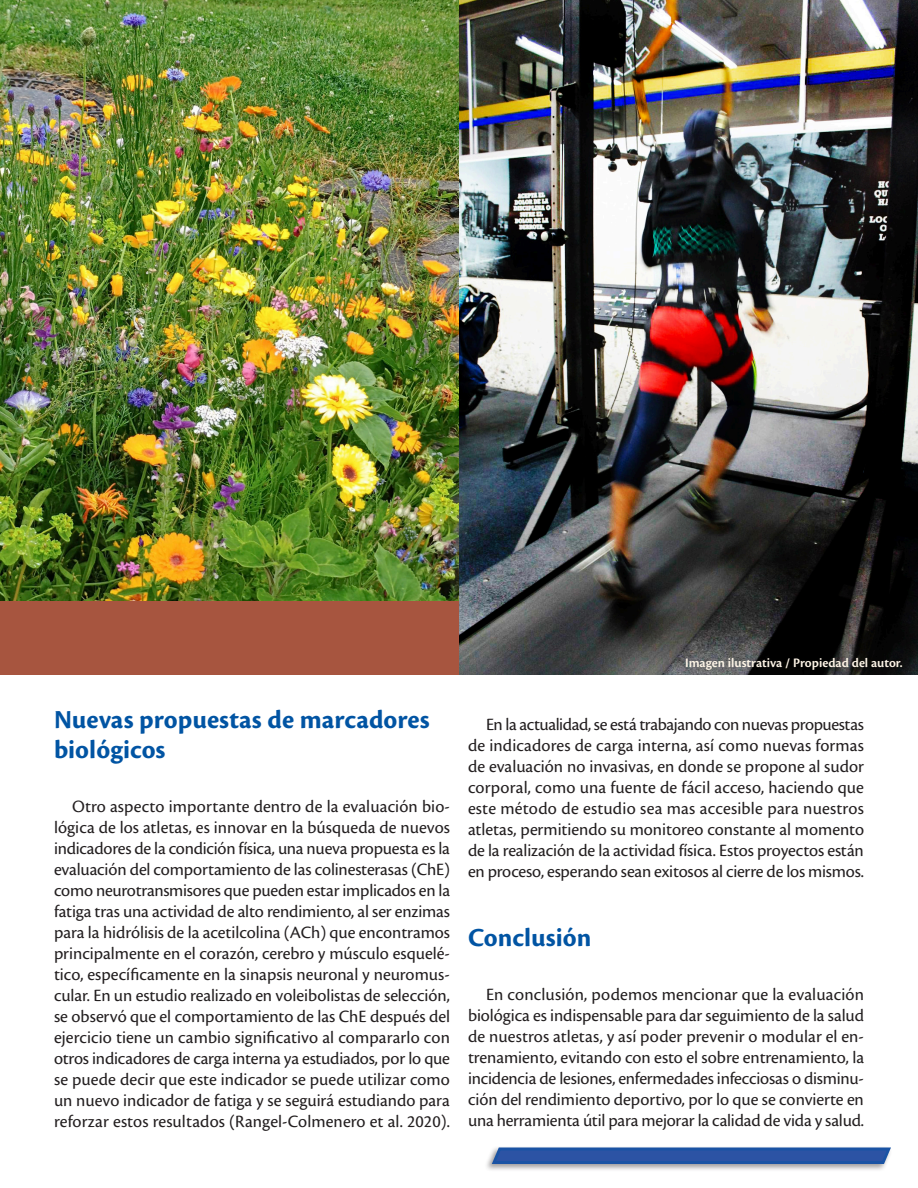
<style>
.page{position:relative;width:918px;height:1188px;background:#fff}
.page>*{position:absolute;margin:0;border:0;box-sizing:border-box;transform-origin:0 0}
.Título_1{font:700 27px/30px "Cronos Pro";letter-spacing:.005em;color:#0154a3}
.Texto_independiente{font:18px/21px "Cronos Pro";letter-spacing:-.01em;color:#231f20;text-align:justify}
.Texto_independiente-2{font:600 13.5px "Cronos Pro";color:#fef5e7}
</style>
<div class="page">
<div style="left:0;top:0;width:459px;height:675px;background:#a7553f"></div>
<img style="left:0;top:0;width:459px;height:601px">
<img style="left:459px;top:0;width:459px;height:675px">
<div style="left:484px;top:1146px;width:409px;height:26px;background:#231f20;opacity:.44"></div>
<svg style="left:490px;top:1146px;width:403px;height:20px;background:#476cad"></svg>
<p class="Título_1" style="left:54px;top:705px;width:377px">Nuevas propuestas de marcadores biológicos</p>
<p class="Texto_independiente" style="left:54px;top:796px;width:398px;text-indent:18px">Otro aspecto importante dentro de la evaluación bio&shy;lógica de los atletas, es innovar en la búsqueda de nuevos indicadores de la condición física, una nueva propuesta es la evaluación del comportamiento de las colinesterasas (ChE) como neurotransmisores que pueden estar implicados en la fatiga tras una actividad de alto rendimiento, al ser enzimas para la hidrólisis de la acetilcolina (ACh) que encontramos principalmente en el corazón, cerebro y músculo esquelé&shy;tico, específicamente en la sinapsis neuronal y neuromus&shy;cular. En un estudio realizado en voleibolistas de selección, se observó que el comportamiento de las ChE después del ejercicio tiene un cambio significativo al compararlo con otros indicadores de carga interna ya estudiados, por lo que se puede decir que este indicador se puede utilizar como un nuevo indicador de fatiga y se seguirá estudiando para reforzar estos resultados (Rangel-Colmenero et al. 2020).</p>
<p class="Texto_independiente-2" style="left:685px;top:655px;width:219px">Imagen ilustrativa / Propiedad del autor.</p>
<p class="Texto_independiente" style="left:468px;top:714px;width:398px;text-indent:18px">En la actualidad, se está trabajando con nuevas propuestas de indicadores de carga interna, así como nuevas formas de evaluación no invasivas, en donde se propone al sudor corporal, como una fuente de fácil acceso, haciendo que este método de estudio sea mas accesible para nuestros atletas, permitiendo su monitoreo constante al momento de la realización de la actividad física. Estos proyectos están en proceso, esperando sean exitosos al cierre de los mismos.</p>
<p class="Título_1" style="left:468px;top:923px;width:125px">Conclusión</p>
<p class="Texto_independiente" style="left:468px;top:984px;width:398px;text-indent:18px">En conclusión, podemos mencionar que la evaluación biológica es indispensable para dar seguimiento de la salud de nuestros atletas, y así poder prevenir o modular el en&shy;trenamiento, evitando con esto el sobre entrenamiento, la incidencia de lesiones, enfermedades infecciosas o disminu&shy;ción del rendimiento deportivo, por lo que se convierte en una herramienta útil para mejorar la calidad de vida y salud.</p>
</div>
